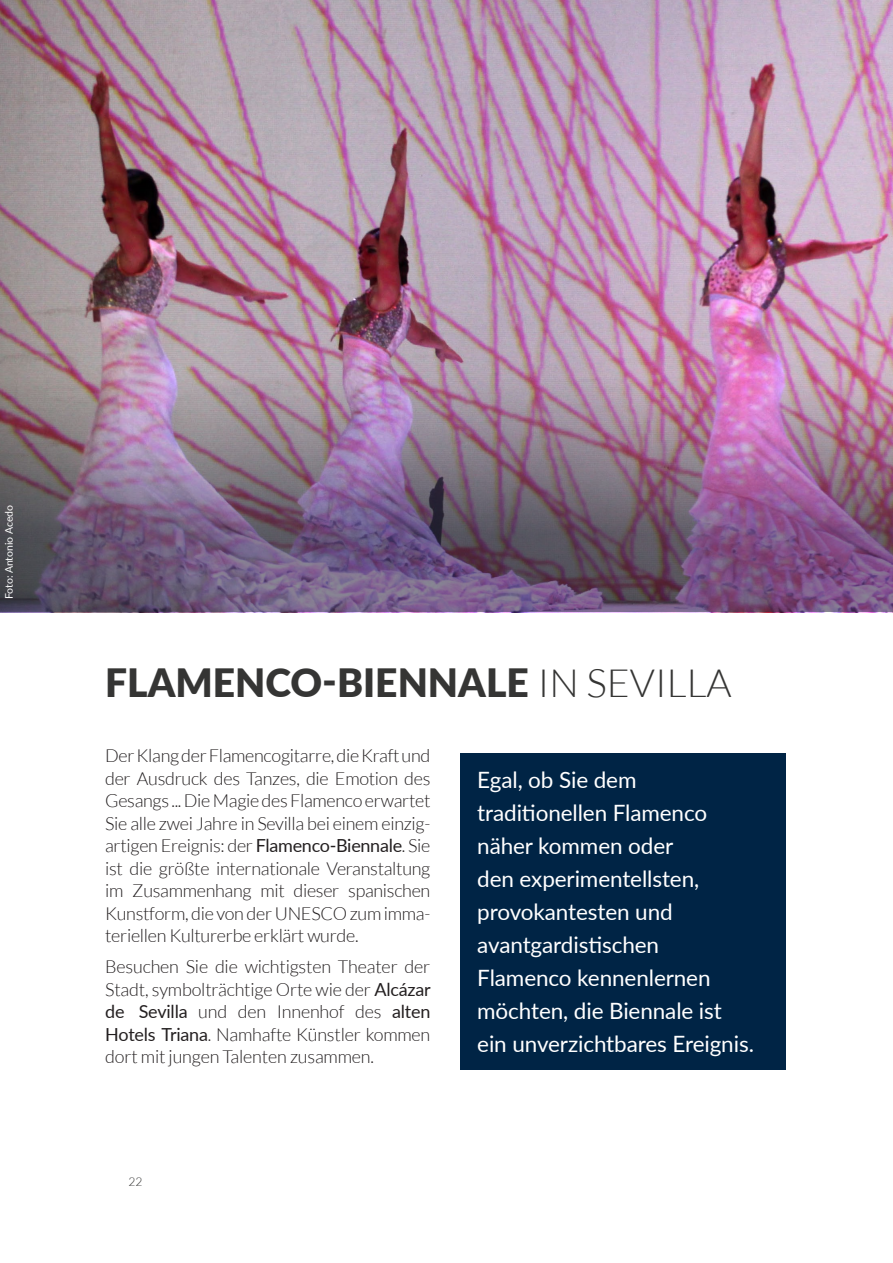
<style>
.page{position:relative;width:893px;height:1263px;background:#fff}
.page>*{position:absolute;margin:0;border:0;box-sizing:border-box;transform-origin:0 0}
.t1{font:900 39px "Lato";color:#353534}
.Destacado{font:22.5px/33px "Lato";letter-spacing:-.005em;color:#fff}
.Body{font:300 18px/22.5px "Lato";letter-spacing:-.015em;color:#231f20;text-align:justify}
.t2{font:300 12px "Lato";color:#353534}
.Copyright_Foto{font:10.5px "Lato";color:#fff}
.s1{font-weight:300}
.s2{font-weight:400}
</style>
<div class="page">
<img style="left:0;top:0;width:893px;height:361px">
<img style="left:0;top:361px;width:893px;height:251px">
<div style="left:460px;top:753px;width:325px;height:316px;background:#002445"></div>
<p class="Copyright_Foto" style="left:1px;top:599px;width:96px;rotate:-90deg">Foto: Antonio Acedo</p>
<h1 class="t1" style="left:105px;top:654px;width:628px">FLAMENCO-BIENNALE <span class="s1">IN SEVILLA</span></h1>
<p class="Body" style="left:105px;top:745px;width:327px">Der Klang der Flamencogitarre, die Kraft und der Ausdruck des Tanzes, die Emotion des Gesangs ...DieMagiedesFlamencoerwartet Sie alle zwei Jahre in Sevilla bei einem einzig&shy;artigen Ereignis: der <span class="s2">Flamenco-Biennale</span>. Sie ist die größte internationale Veranstaltung im Zusammenhang mit dieser spanischen Kunstform, die von der UNESCO zum imma&shy;teriellen Kulturerbe erklärt wurde.</p>
<p class="Body" style="left:105px;top:956px;width:327px">Besuchen Sie die wichtigsten Theater der Stadt, symbolträchtige Orte wie der <span class="s2">Alcázar de Sevilla</span> und den Innenhof des <span class="s2">alten Hotels Triana</span>. Namhafte Künstler kommen dort mit jungen Talenten zusammen.</p>
<p class="t2" style="left:128px;top:1175px;width:15px">22</p>
<p class="Destacado" style="left:477px;top:762px;width:278px">Egal, ob Sie dem traditionellen Flamenco näher kommen oder<br>den experimentellsten, provokantesten und avantgardistischen<br>Flamenco kennenlernen möchten, die Biennale ist ein unverzichtbares Ereignis.</p>
</div>
